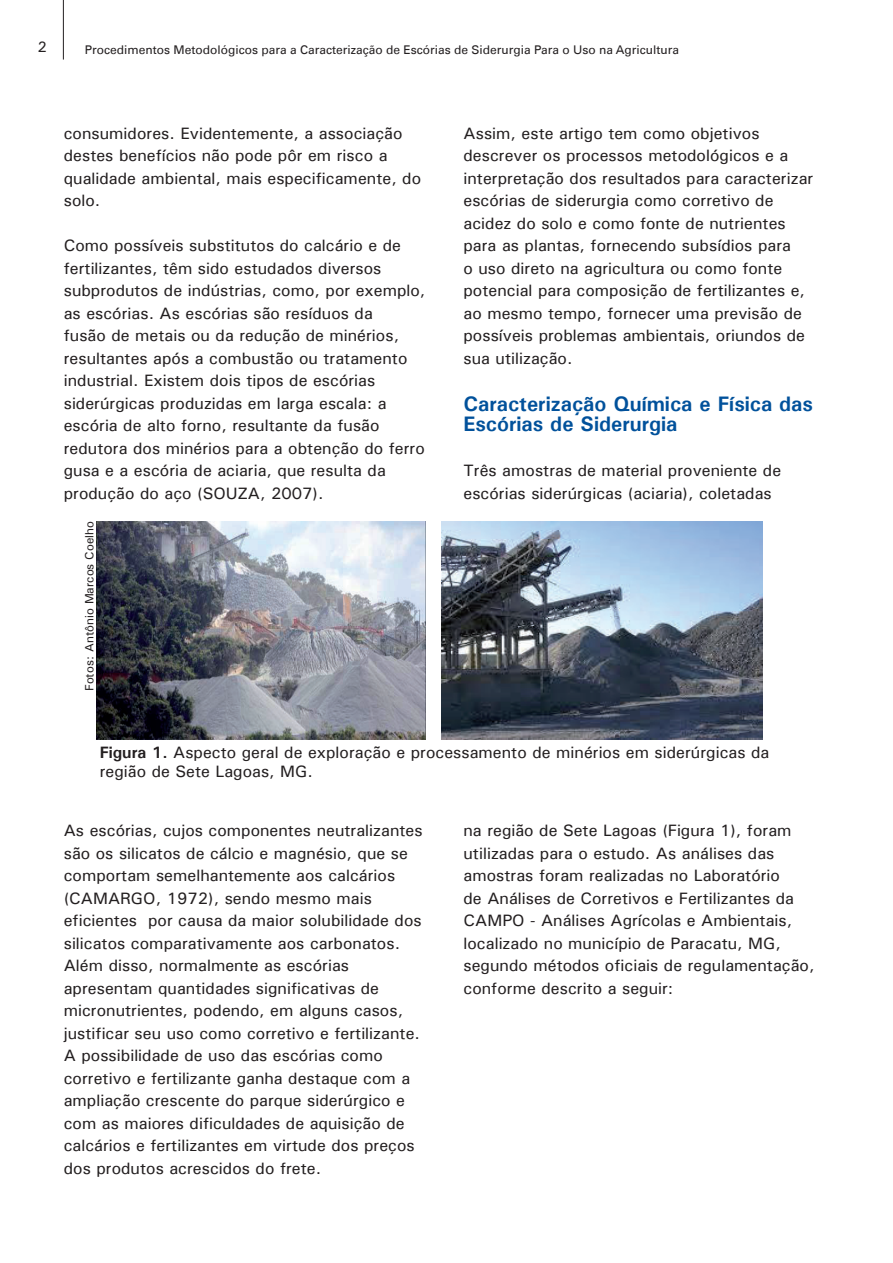
<style>
.page{position:relative;width:893px;height:1263px;background:#fff}
.page>*{position:absolute;margin:0;border:0;box-sizing:border-box;transform-origin:0 0}
.t1{font:700 21px/19.5px "Univers";color:#01519b}
.t2{font:16.5px/22.5px "Univers";color:#231f20}
.t3{font:15px "Univers";color:#231f20}
.t4{font:12px "Univers LT";color:#231f20}
.t5{font:12px "Univers";color:#231f20}
.s1{font-weight:700}
</style>
<div class="page">
<hr style="left:63px;top:0;width:1px;height:60px;background:#231f20">
<img style="left:97px;top:521px;width:328px;height:218px">
<img style="left:442px;top:521px;width:320px;height:218px">
<p class="t3" style="left:37px;top:38px;width:11px">2</p>
<p class="t4" style="left:85px;top:43px;width:596px">Procedimentos Metodológicos para a Caracterização de Escórias de Siderurgia Para o Uso na Agricultura</p>
<p class="t2" style="left:64px;top:121px;width:359px">consumidores. Evidentemente, a associação destes benefícios não pode pôr em risco a qualidade ambiental, mais especificamente, do solo.</p>
<p class="t2" style="left:64px;top:234px;width:363px">Como possíveis substitutos do calcário e de fertilizantes, têm sido estudados diversos subprodutos de indústrias, como, por exemplo, as escórias. As escórias são resíduos da<br>fusão de metais ou da redução de minérios, resultantes após a combustão ou tratamento industrial. Existem dois tipos de escórias siderúrgicas produzidas em larga escala: a escória de alto forno, resultante da fusão redutora dos minérios para a obtenção do ferro gusa e a escória de aciaria, que resulta da produção do aço (SOUZA, 2007).</p>
<p class="t5" style="left:82px;top:691px;width:171px;rotate:-90deg">Fotos: Antônio Marcos Coelho</p>
<p class="t2" style="left:463px;top:122px;width:351px">Assim, este artigo tem como objetivos descrever os processos metodológicos e a interpretação dos resultados para caracterizar escórias de siderurgia como corretivo de acidez do solo e como fonte de nutrientes para as plantas, fornecendo subsídios para<br>o uso direto na agricultura ou como fonte potencial para composição de fertilizantes e, ao mesmo tempo, fornecer uma previsão de possíveis problemas ambientais, oriundos de sua utilização.</p>
<p class="t1" style="left:463px;top:394px;width:351px">Caracterização Química e Física das<br>Escórias de Siderurgia</p>
<p class="t2" style="left:463px;top:459px;width:319px">Três amostras de material proveniente de escórias siderúrgicas (aciaria), coletadas</p>
<p class="t2" style="left:100px;top:742px;width:671px;line-height:19.8px"><span class="s1">Figura 1.</span> Aspecto geral de exploração e processamento de minérios em siderúrgicas da região de Sete Lagoas, MG.</p>
<p class="t2" style="left:64px;top:819px;width:360px">As escórias, cujos componentes neutralizantes são os silicatos de cálcio e magnésio, que se comportam semelhantemente aos calcários (CAMARGO, 1972), sendo mesmo mais eficientes por causa da maior solubilidade dos silicatos comparativamente aos carbonatos.<br>Além disso, normalmente as escórias apresentam quantidades significativas de micronutrientes, podendo, em alguns casos, justificar seu uso como corretivo e fertilizante.<br>A possibilidade de uso das escórias como corretivo e fertilizante ganha destaque com a ampliação crescente do parque siderúrgico e com as maiores dificuldades de aquisição de calcários e fertilizantes em virtude dos preços dos produtos acrescidos do frete.</p>
<p class="t2" style="left:463px;top:819px;width:353px">na região de Sete Lagoas (Figura 1), foram utilizadas para o estudo. As análises das amostras foram realizadas no Laboratório<br>de Análises de Corretivos e Fertilizantes da CAMPO - Análises Agrícolas e Ambientais, localizado no município de Paracatu, MG, segundo métodos oficiais de regulamentação, conforme descrito a seguir:</p>
</div>
